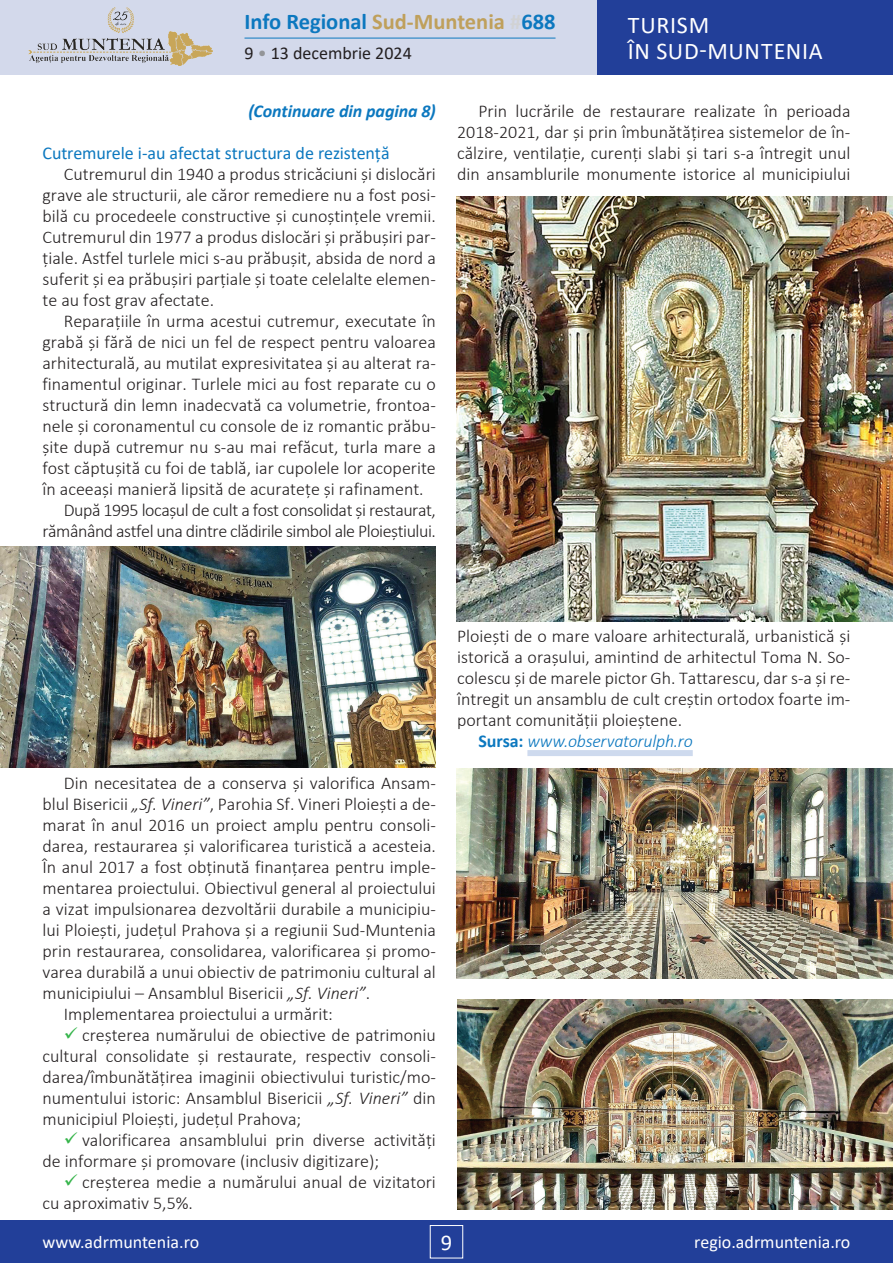
<style>
.page{position:relative;width:893px;height:1263px;background:#fff}
.page>*{position:absolute;margin:0;border:0;box-sizing:border-box;transform-origin:0 0}
.t1{font:24px/25.5px "Calibri";letter-spacing:.03em;color:#fff}
.t2{font:700 22.5px "Calibri";color:#0c78bf}
.t3{font:22.5px "Calibri";color:#fff}
.t4{font:300 18px/21px "Calibri";color:#231f20;text-align:justify}
.t5{font:300 18px "Calibri";letter-spacing:-.025em;color:#231f20}
.t6{font:18px "Calibri";letter-spacing:-.005em;color:#0c78bf}
.t7{font:18px "Calibri";color:#fff}
.t8{font:italic 300 18px "Calibri";letter-spacing:-.01em;color:#0c78bf}
.t9{font:italic 700 18px "Calibri";letter-spacing:-.005em;color:#0c78bf}
.t10{font:18px "Calibri";color:#231f20}
.s1{color:#bfa05c}
.s2{color:#d1d2d4}
.s3{color:#939598}
.s4{font-style:italic}
.s5{font-weight:700;font-style:normal}
</style>
<div class="page">
<div style="left:0;top:1220px;width:893px;height:43px;background:#223f99"></div>
<div style="left:430px;top:1225px;width:33px;height:33px;border:1px solid #fff"></div>
<div style="left:0;top:0;width:893px;height:75px;background:#d3d9eb"></div>
<div style="left:597px;top:0;width:296px;height:75px;background:#223f99"></div>
<hr style="left:244px;top:38px;width:311px;height:1px;background:#0c78bf">
<img style="left:28px;top:7px;width:185px;height:59px">
<div style="left:527px;top:750px;width:166px;height:6px;background:#cedaee"></div>
<img style="left:0;top:547px;width:436px;height:220px">
<img style="left:457px;top:999px;width:436px;height:210px">
<img style="left:457px;top:196px;width:436px;height:425px">
<img style="left:457px;top:768px;width:436px;height:210px">
<p class="t2" style="left:244px;top:6px;width:313px">Info Regional <span class="s1">Sud-Muntenia</span> <span class="s2">#</span>688</p>
<p class="t10" style="left:244px;top:41px;width:169px">9 <span class="s3">•</span> 13 decembrie 2024</p>
<h1 class="t1" style="left:628px;top:12px;width:197px">TURISM<br>ÎN SUD-MUNTENIA</h1>
<p class="t9" style="left:249px;top:98px;width:189px">(Continuare din pagina 8)</p>
<p class="t6" style="left:43px;top:141px;width:349px">Cutremurele i-au afectat structura de rezistență</p>
<p class="t4" style="left:43px;top:163px;width:395px;text-indent:21px">Cutremurul din 1940 a produs stricăciuni și dislocări grave ale structurii, ale căror remediere nu a fost posi&shy;bilă cu procedeele constructive și cunoștințele vremii.<br>Cutremurul din 1977 a produs dislocări și prăbușiri par&shy;țiale. Astfel turlele mici s-au prăbușit, absida de nord a suferit și ea prăbușiri parțiale și toate celelalte elemen&shy;te au fost grav afectate.</p>
<p class="t4" style="left:64px;top:310px;width:374px">Reparațiile în urma acestui cutremur, executate în</p>
<p class="t4" style="left:43px;top:331px;width:395px">grabă și fără de nici un fel de respect pentru valoarea</p>
<p class="t4" style="left:43px;top:352px;width:395px">arhitecturală, au mutilat expresivitatea și au alterat ra-</p>
<p class="t4" style="left:43px;top:373px;width:395px">finamentul originar. Turlele mici au fost reparate cu o</p>
<p class="t4" style="left:43px;top:394px;width:395px">structură din lemn inadecvată ca volumetrie, frontoa-</p>
<p class="t4" style="left:43px;top:415px;width:395px">nele și coronamentul cu console de iz romantic prăbu-</p>
<p class="t4" style="left:43px;top:436px;width:395px">șite după cutremur nu s-au mai refăcut, turla mare a</p>
<p class="t4" style="left:43px;top:457px;width:395px">fost căptușită cu foi de tablă, iar cupolele lor acoperite</p>
<p class="t4" style="left:43px;top:478px;width:383px">în aceeași manieră lipsită de acuratețe și rafinament.</p>
<p class="t5" style="left:64px;top:499px;width:374px">După 1995 locașul de cult a fost consolidat și restaurat,</p>
<p class="t5" style="left:43px;top:520px;width:395px">rămânând astfel una dintre clădirile simbol ale Ploieștiului.</p>
<p class="t4" style="left:457px;top:100px;width:395px;text-indent:21px">Prin lucrările de restaurare realizate în perioada 2018-2021, dar și prin îmbunătățirea sistemelor de în&shy;călzire, ventilație, curenți slabi și tari s-a întregit unul din ansamblurile monumente istorice al municipiului</p>
<p class="t4" style="left:64px;top:772px;width:374px">Din necesitatea de a conserva și valorifica Ansam-</p>
<p class="t4" style="left:43px;top:793px;width:395px">blul Bisericii <span class="s4">„Sf. Vineri”</span>, Parohia Sf. Vineri Ploiești a de-</p>
<p class="t4" style="left:43px;top:814px;width:395px">marat în anul 2016 un proiect amplu pentru consoli-</p>
<p class="t4" style="left:43px;top:835px;width:395px">darea, restaurarea și valorificarea turistică a acesteia.</p>
<p class="t4" style="left:43px;top:856px;width:395px">În anul 2017 a fost obținută finanțarea pentru imple-</p>
<p class="t4" style="left:43px;top:877px;width:395px">mentarea proiectului. Obiectivul general al proiectului</p>
<p class="t4" style="left:43px;top:898px;width:395px">a vizat impulsionarea dezvoltării durabile a municipiu-</p>
<p class="t4" style="left:43px;top:919px;width:395px">lui Ploiești, județul Prahova și a regiunii Sud-Muntenia</p>
<p class="t4" style="left:43px;top:941px;width:395px">prin restaurarea, consolidarea, valorificarea și promo-</p>
<p class="t4" style="left:43px;top:962px;width:395px">varea durabilă a unui obiectiv de patrimoniu cultural al</p>
<p class="t4" style="left:43px;top:983px;width:329px">municipiului – Ansamblul Bisericii <span class="s4">„Sf. Vineri”</span>.</p>
<p class="t4" style="left:64px;top:1004px;width:271px">Implementarea proiectului a urmărit:</p>
<p class="t4" style="left:82px;top:1025px;width:355px">creșterea numărului de obiective de patrimoniu</p>
<p class="t4" style="left:43px;top:1046px;width:395px">cultural consolidate și restaurate, respectiv consoli-</p>
<p class="t4" style="left:43px;top:1067px;width:395px">darea/îmbunătățirea imaginii obiectivului turistic/mo-</p>
<p class="t4" style="left:43px;top:1088px;width:395px">numentului istoric: Ansamblul Bisericii <span class="s4">„Sf. Vineri”</span> din</p>
<p class="t4" style="left:43px;top:1109px;width:260px">municipiul Ploiești, județul Prahova;</p>
<p class="t4" style="left:82px;top:1130px;width:355px">valorificarea ansamblului prin diverse activități</p>
<p class="t4" style="left:43px;top:1151px;width:338px">de informare și promovare (inclusiv digitizare);</p>
<p class="t4" style="left:82px;top:1172px;width:355px">creșterea medie a numărului anual de vizitatori</p>
<p class="t4" style="left:43px;top:1193px;width:152px">cu aproximativ 5,5%.</p>
<p class="t4" style="left:457px;top:625px;width:395px">Ploiești de o mare valoare arhitecturală, urbanistică și</p>
<p class="t4" style="left:457px;top:646px;width:395px">istorică a orașului, amintind de arhitectul Toma N. So-</p>
<p class="t4" style="left:457px;top:667px;width:395px">colescu și de marele pictor Gh. Tattarescu, dar s-a și re-</p>
<p class="t4" style="left:457px;top:688px;width:395px">întregit un ansamblu de cult creștin ortodox foarte im-</p>
<p class="t4" style="left:457px;top:709px;width:227px">portant comunității ploieștene.</p>
<p class="t8" style="left:478px;top:730px;width:216px"><span class="s5">Sursa:</span> www.observatorulph.ro</p>
<p class="t7" style="left:43px;top:1230px;width:158px">www.adrmuntenia.ro</p>
<p class="t3" style="left:441px;top:1226px;width:13px">9</p>
<p class="t7" style="left:694px;top:1230px;width:158px">regio.adrmuntenia.ro</p>
</div>
